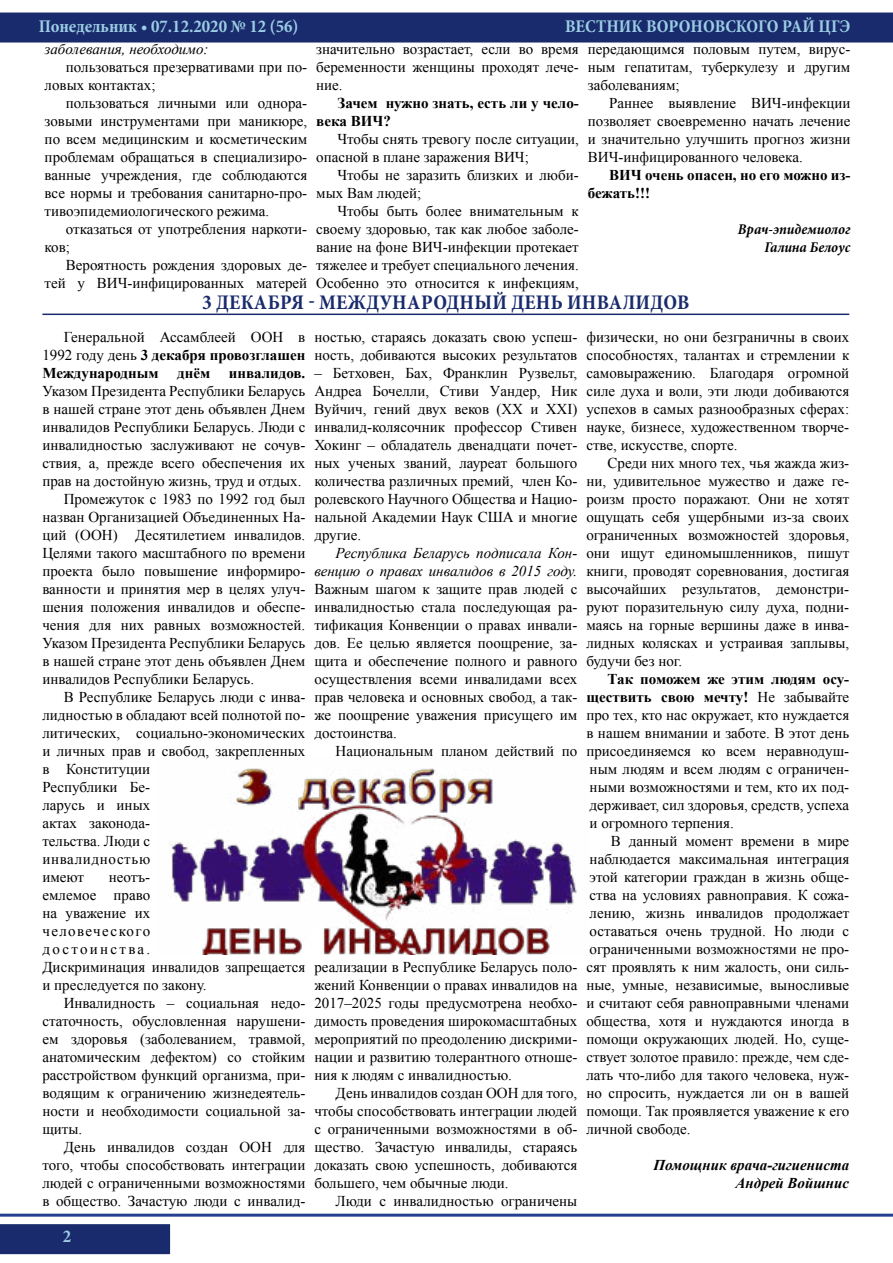
<style>
.page{position:relative;width:893px;height:1263px;background:#fff}
.page>*{position:absolute;margin:0;border:0;box-sizing:border-box;transform-origin:0 0}
.t1{font:700 condensed 21px "Minion Pro";letter-spacing:.01em;color:#192b6c}
.t2{font:700 condensed 18px "Minion Pro";color:#9ccde4}
.t3{font:15px/18px "Times New Roman";color:#000;text-align:justify}
.t4{font:700 15px/18px "Times New Roman";color:#000}
.t5{font:italic 15px/18px "Times New Roman";color:#000;text-align:right}
.t6{font:italic 700 15px/18px "Times New Roman";color:#000;text-align:right}
.t7{font:italic 700 condensed 15px/18px "Minion Pro";color:#000;text-align:right}
.t8{font:15px "Times New Roman";letter-spacing:.045em;color:#000}
.s1{font-weight:400}
.s2{font-weight:700}
</style>
<div class="page">
<div style="left:0;top:1224px;width:170px;height:30px;background:#192b6c"></div>
<div style="left:0;top:13px;width:893px;height:30px;background:#192b6c"></div>
<hr style="left:0;top:1214px;width:893px;height:3px;background:#25408f">
<hr style="left:42px;top:314px;width:807px;height:1px;background:#192b6c">
<img style="left:171px;top:768px;width:406px;height:186px">
<p class="t2" style="left:43px;top:13px;width:287px">ВЕСТНИК ВОРОНОВСКОГО РАЙ ЦГЭ</p>
<p class="t2" style="left:565px;top:14px;width:287px">ВЕСТНПонедельник • 07.01.2019 № 1 (33)</p>
<p class="t2" style="left:619px;top:13px;width:73px">ИК ВОРОНО</p>
<p class="t2" style="left:715px;top:13px;width:136px">ВСКОГО РАЙ ЦГЭ</p>
<p class="t2" style="left:39px;top:13px;width:261px">Понедельник • 07.12.2020 № 12 (56)</p>
<p class="t5" style="left:45px;top:40px;width:165px">заболевания, необходимо:</p>
<p class="t3" style="left:45px;top:58px;width:264px;text-indent:21px">пользоваться презервативами при по&shy;ловых контактах;</p>
<p class="t3" style="left:45px;top:94px;width:264px;text-indent:21px">пользоваться личными или однора&shy;зовыми инструментами при маникюре, по всем медицинским и косметическим проблемам обращаться в специализиро&shy;ванные учреждения, где соблюдаются все нормы и требования санитарно-про&shy;тивоэпидемиологического режима.</p>
<p class="t3" style="left:45px;top:220px;width:264px;text-indent:21px">отказаться от употребления наркоти&shy;ков;</p>
<p class="t3" style="left:45px;top:256px;width:264px;text-align:right">Вероятность рождения здоровых де&shy;тей у ВИЧ-инфицированных матерей</p>
<p class="t3" style="left:316px;top:40px;width:264px">значительно возрастает, если во время беременности женщины проходят лече&shy;ние.</p>
<p class="t4" style="left:316px;top:94px;width:264px;text-indent:21px">Зачем нужно знать, есть ли у чело&shy;века ВИЧ?</p>
<p class="t3" style="left:316px;top:130px;width:264px;text-indent:21px">Чтобы снять тревогу после ситуации, опасной в плане заражения ВИЧ;</p>
<p class="t3" style="left:316px;top:166px;width:264px;text-indent:21px">Чтобы не заразить близких и люби&shy;мых Вам людей;</p>
<p class="t3" style="left:316px;top:202px;width:264px;text-indent:21px">Чтобы быть более внимательным к своему здоровью, так как любое заболе&shy;вание на фоне ВИЧ-инфекции протекает тяжелее и требует специального лечения.<br>Особенно это относится к инфекциям,</p>
<p class="t3" style="left:588px;top:40px;width:264px">передающимся половым путем, вирус&shy;ным гепатитам, туберкулезу и другим заболеваниям;</p>
<p class="t3" style="left:588px;top:94px;width:264px;text-indent:21px">Раннее выявление ВИЧ-инфекции позволяет своевременно начать лечение и значительно улучшить прогноз жизни ВИЧ-инфицированного человека.</p>
<p class="t4" style="left:588px;top:166px;width:264px;text-indent:21px">ВИЧ очень опасен, но его можно из&shy;бежать!!!</p>
<p class="t7" style="left:738px;top:220px;width:114px">Врач-эпидемиолог<br>Галина Белоус</p>
<h1 class="t1" style="left:202px;top:288px;width:487px">3 декабря - Международный день инвалидов</h1>
<p class="t4" style="left:42px;top:328px;width:264px;text-align:justify;text-indent:21px"><span class="s1">Генеральной Ассамблеей ООН в 1992 году день</span> 3 декабря провозглашен Международным днём инвалидов.</p>
<p class="t3" style="left:42px;top:382px;width:264px">Указом Президента Республики Беларусь</p>
<p class="t3" style="left:42px;top:400px;width:264px">в нашей стране этот день объявлен Днем</p>
<p class="t3" style="left:42px;top:418px;width:264px">инвалидов Республики Беларусь. Люди с</p>
<p class="t3" style="left:42px;top:436px;width:264px">инвалидностью заслуживают не сочув-</p>
<p class="t3" style="left:42px;top:454px;width:264px">ствия, а, прежде всего обеспечения их</p>
<p class="t3" style="left:42px;top:472px;width:261px">прав на достойную жизнь, труд и отдых.</p>
<p class="t3" style="left:64px;top:490px;width:243px">Промежуток с 1983 по 1992 год был</p>
<p class="t3" style="left:42px;top:508px;width:264px">назван Организацией Объединенных На-</p>
<p class="t3" style="left:42px;top:526px;width:264px">ций (ООН) Десятилетием инвалидов.</p>
<p class="t3" style="left:42px;top:544px;width:264px">Целями такого масштабного по времени</p>
<p class="t3" style="left:42px;top:562px;width:264px">проекта было повышение информиро-</p>
<p class="t3" style="left:42px;top:580px;width:264px">ванности и принятия мер в целях улуч-</p>
<p class="t3" style="left:42px;top:598px;width:264px">шения положения инвалидов и обеспе-</p>
<p class="t3" style="left:42px;top:616px;width:264px">чения для них равных возможностей.</p>
<p class="t3" style="left:42px;top:634px;width:264px">Указом Президента Республики Беларусь</p>
<p class="t3" style="left:42px;top:652px;width:264px">в нашей стране этот день объявлен Днем</p>
<p class="t3" style="left:42px;top:670px;width:213px">инвалидов Республики Беларусь.</p>
<p class="t3" style="left:64px;top:688px;width:243px">В Республике Беларусь люди с инва-</p>
<p class="t3" style="left:42px;top:706px;width:264px">лидностью в обладают всей полнотой по-</p>
<p class="t3" style="left:42px;top:724px;width:264px">литических, социально-экономических</p>
<p class="t3" style="left:42px;top:742px;width:264px">и личных прав и свобод, закрепленных</p>
<p class="t3" style="left:42px;top:760px;width:109px">в Конституции</p>
<p class="t3" style="left:42px;top:778px;width:109px">Республики Бе-</p>
<p class="t3" style="left:42px;top:796px;width:109px">ларусь и иных</p>
<p class="t3" style="left:42px;top:814px;width:109px">актах законода-</p>
<p class="t3" style="left:42px;top:832px;width:109px">тельства. Люди с</p>
<p class="t8" style="left:42px;top:849px;width:109px">инвалидностью</p>
<p class="t3" style="left:42px;top:868px;width:43px">имеют</p>
<p class="t3" style="left:586px;top:328px;width:264px">физически, но они безграничны в своих способностях, талантах и стремлении к самовыражению. Благодаря огромной силе духа и воли, эти люди добиваются успехов в самых разнообразных сферах: науке, бизнесе, художественном творче&shy;стве, искусстве, спорте.</p>
<p class="t3" style="left:586px;top:454px;width:264px;text-indent:21px">Среди них много тех, чья жажда жиз&shy;ни, удивительное мужество и даже ге&shy;роизм просто поражают. Они не хотят ощущать себя ущербными из-за своих ограниченных возможностей здоровья, они ищут единомышленников, пишут книги, проводят соревнования, достигая высочайших результатов, демонстри&shy;руют поразительную силу духа, подни&shy;маясь на горные вершины даже в инва&shy;лидных колясках и устраивая заплывы, будучи без ног.</p>
<p class="t3" style="left:586px;top:670px;width:264px;text-indent:21px"><span class="s2">Так поможем же этим людям осу&shy;ществить свою мечту!</span> Не забывайте про тех, кто нас окружает, кто нуждается в нашем внимании и заботе. В этот день присоединяемся ко всем неравнодуш&shy;ным людям и всем людям с ограничен&shy;ными возможностями и тем, кто их под&shy;держивает, сил здоровья, средств, успеха и огромного терпения.</p>
<p class="t3" style="left:586px;top:832px;width:264px;text-indent:25px">В данный момент времени в мире наблюдается максимальная интеграция этой категории граждан в жизнь обще&shy;ства на условиях равноправия. К сожа&shy;лению, жизнь инвалидов продолжает оставаться очень трудной. Но люди с ограниченными возможностями не про&shy;сят проявлять к ним жалость, они силь&shy;ные, умные, независимые, выносливые и считают себя равноправными членами общества, хотя и нуждаются иногда в помощи окружающих людей. Но, суще&shy;ствует золотое правило: прежде, чем сде&shy;лать что-либо для такого человека, нуж&shy;но спросить, нуждается ли он в вашей помощи. Так проявляется уважение к его личной свободе.</p>
<p class="t6" style="left:654px;top:1156px;width:197px">Помощник врача-гигиениста<br>Андрей Войшнис</p>
<p class="t3" style="left:314px;top:328px;width:264px">ностью, стараясь доказать свою успеш&shy;ность, добиваются высоких результатов</p>
<p class="t3" style="left:314px;top:364px;width:264px">– Бетховен, Бах, Франклин Рузвельт, Андреа Бочелли, Стиви Уандер, Ник Вуйчич, гений двух веков (XX и XXI) инвалид-колясочник профессор Стивен Хокинг – обладатель двенадцати почет&shy;ных ученых званий, лауреат большого количества различных премий, член Ко&shy;ролевского Научного Общества и Нацио&shy;нальной Академии Наук США и многие другие.</p>
<p class="t5" style="left:314px;top:544px;width:264px">Республика Беларусь подписала Кон&shy;венцию о правах инвалидов в 2015 году.</p>
<p class="t3" style="left:314px;top:580px;width:264px">Важным шагом к защите прав людей с инвалидностью стала последующая ра&shy;тификация Конвенции о правах инвали&shy;дов. Ее целью является поощрение, за&shy;щита и обеспечение полного и равного осуществления всеми инвалидами всех прав человека и основных свобод, а так&shy;же поощрение уважения присущего им достоинства.</p>
<p class="t3" style="left:336px;top:742px;width:243px">Национальным планом действий по</p>
<p class="t3" style="left:42px;top:868px;width:264px;text-align:left;text-indent:67px">неотъ-<br>емлемое право<br>на уважение их<br>человеческого<br>достоинства.<br>Дискриминация инвалидов запрещается и преследуется по закону.</p>
<p class="t3" style="left:42px;top:994px;width:264px;text-indent:21px">Инвалидность – социальная недо&shy;статочность, обусловленная нарушени&shy;ем здоровья (заболеванием, травмой, анатомическим дефектом) со стойким расстройством функций организма, при&shy;водящим к ограничению жизнедеятель&shy;ности и необходимости социальной за&shy;щиты.</p>
<p class="t3" style="left:42px;top:1138px;width:264px;text-indent:21px">День инвалидов создан ООН для того, чтобы способствовать интеграции людей с ограниченными возможностями в общество. Зачастую люди с инвалид-</p>
<p class="t3" style="left:314px;top:958px;width:264px">реализации в Республике Беларусь поло&shy;жений Конвенции о правах инвалидов на 2017–2025 годы предусмотрена необхо&shy;димость проведения широкомасштабных мероприятий по преодолению дискрими&shy;нации и развитию толерантного отноше&shy;ния к людям с инвалидностью.</p>
<p class="t3" style="left:314px;top:1084px;width:264px;text-indent:21px">День инвалидов создан ООН для того, чтобы способствовать интеграции людей с ограниченными возможностями в об&shy;щество. Зачастую инвалиды, стараясь доказать свою успешность, добиваются большего, чем обычные люди.</p>
<p class="t3" style="left:336px;top:1192px;width:243px">Люди с инвалидностью ограничены</p>
<p class="t2" style="left:63px;top:1224px;width:10px">2</p>
</div>
